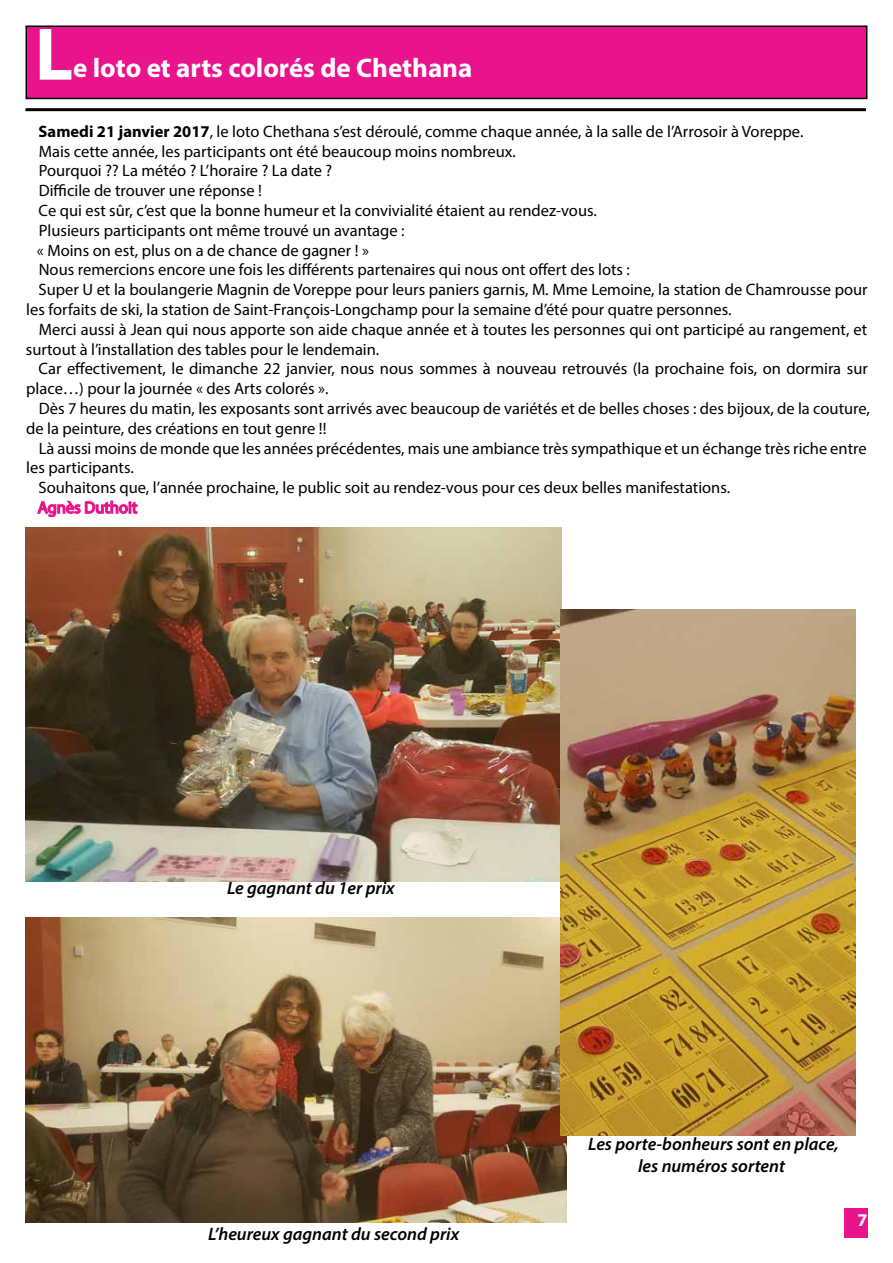
<style>
.page{position:relative;width:893px;height:1263px;background:#fff}
.page>*{position:absolute;margin:0;border:0;box-sizing:border-box;transform-origin:0 0}
.t1{font:700 75px "Myriad Pro";color:#fff}
.t2{font:700 27px "Myriad Pro";color:#fff}
.t3{font:italic 600 18px/21.6px "Myriad Pro";color:#000;text-align:center}
.t4{font:700 18px "Myriad Pro";color:#fff}
.t5{font:16.5px "Myriad Pro";color:#000}
.s1{font-weight:700}
</style>
<div class="page">
<div style="left:844px;top:1208px;width:23px;height:29px;background:#e9138c"></div>
<div style="left:26px;top:26px;width:841px;height:72px;background:#e9138c"></div>
<div style="left:26px;top:26px;width:841px;height:73px;border:2px solid #000"></div>
<hr style="left:26px;top:108px;width:840px;height:3px;background:#000">
<svg style="left:36px;top:500px;width:102px;height:28px"></svg>
<img style="left:26px;top:528px;width:535px;height:354px">
<img style="left:26px;top:918px;width:541px;height:304px">
<img style="left:560px;top:609px;width:296px;height:526px">
<h1 class="t1" style="left:35px;top:5px;width:40px">L</h1>
<h2 class="t2" style="left:73px;top:51px;width:401px">e loto et arts colorés de Chethana</h2>
<p class="t5" style="left:39px;top:121px;width:766px"><span class="s1">Samedi 21 janvier 2017</span>, le loto Chethana s’est déroulé, comme chaque année, à la salle de l’Arrosoir à Voreppe.</p>
<p class="t5" style="left:39px;top:141px;width:479px">Mais cette année, les participants ont été beaucoup moins nombreux.</p>
<p class="t5" style="left:39px;top:161px;width:295px">Pourquoi ?? La météo ? L’horaire ? La date ?</p>
<p class="t5" style="left:39px;top:180px;width:225px">Difficile de trouver une réponse !</p>
<p class="t5" style="left:39px;top:200px;width:560px">Ce qui est sûr, c’est que la bonne humeur et la convivialité étaient au rendez-vous.</p>
<p class="t5" style="left:39px;top:220px;width:367px">Plusieurs participants ont même trouvé un avantage :</p>
<p class="t5" style="left:37px;top:240px;width:333px">« Moins on est, plus on a de chance de gagner ! »</p>
<p class="t5" style="left:39px;top:260px;width:593px">Nous remercions encore une fois les différents partenaires qui nous ont offert des lots :</p>
<p class="t5" style="left:39px;top:279px;width:831px">Super U et la boulangerie Magnin de Voreppe pour leurs paniers garnis, M. Mme Lemoine, la station de Chamrousse pour</p>
<p class="t5" style="left:26px;top:299px;width:707px">les forfaits de ski, la station de Saint-François-Longchamp pour la semaine d’été pour quatre personnes.</p>
<p class="t5" style="left:39px;top:319px;width:830px">Merci aussi à Jean qui nous apporte son aide chaque année et à toutes les personnes qui ont participé au rangement, et</p>
<p class="t5" style="left:26px;top:339px;width:355px">surtout à l’installation des tables pour le lendemain.</p>
<p class="t5" style="left:39px;top:359px;width:831px">Car effectivement, le dimanche 22 janvier, nous nous sommes à nouveau retrouvés (la prochaine fois, on dormira sur</p>
<p class="t5" style="left:26px;top:378px;width:304px">place…) pour la journée « des Arts colorés ».</p>
<p class="t5" style="left:39px;top:398px;width:833px">Dès 7 heures du matin, les exposants sont arrivés avec beaucoup de variétés et de belles choses : des bijoux, de la couture,</p>
<p class="t5" style="left:26px;top:418px;width:302px">de la peinture, des créations en tout genre !!</p>
<p class="t5" style="left:39px;top:438px;width:829px">Là aussi moins de monde que les années précédentes, mais une ambiance très sympathique et un échange très riche entre</p>
<p class="t5" style="left:26px;top:458px;width:109px">les participants.</p>
<p class="t5" style="left:39px;top:477px;width:693px">Souhaitons que, l’année prochaine, le public soit au rendez-vous pour ces deux belles manifestations.</p>
<p class="t3" style="left:227px;top:877px;width:169px">Le gagnant du 1er prix</p>
<p class="t3" style="left:208px;top:1223px;width:253px">L’heureux gagnant du second prix</p>
<p class="t3" style="left:588px;top:1133px;width:252px">Les porte-bonheurs sont en place, les numéros sortent</p>
<p class="t4" style="left:857px;top:1208px;width:11px">7</p>
</div>
